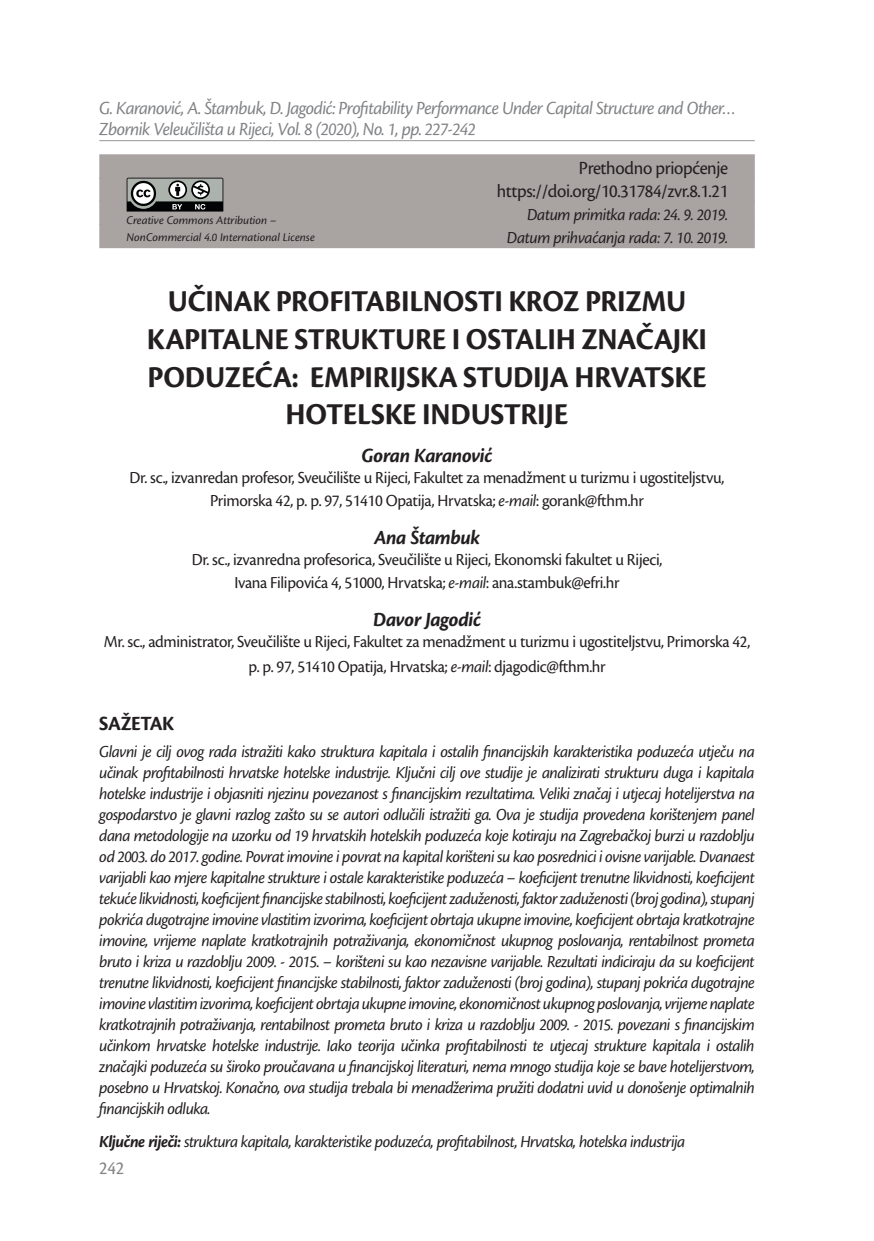
<style>
.page{position:relative;width:874px;height:1241px;background:#fff}
.page>*{position:absolute;margin:0;border:0;box-sizing:border-box;transform-origin:0 0}
.Naslov{font:700 31.5px/37.8px "Cronos Pro";letter-spacing:-.01em;color:#231f20;text-align:center;scale:.96 1}
.t1{font:italic 700 21px "Cronos Pro";letter-spacing:-.02em;color:#231f20;scale:.96 1}
.Sadržaj{font:700 21px "Cronos Pro";letter-spacing:-.02em;color:#231f20;scale:.96 1}
.t2{font:italic 19.25px/21px "Cronos Pro";letter-spacing:-.035em;color:#808285;scale:.96 1}
.zaglavlje_iznad_nasl{font:19.25px "Cronos Pro";letter-spacing:-.02em;color:#231f20;scale:.96 1}
.t3{font:19.25px "Cronos Pro";color:#808285;scale:.96 1}
.zaglavlje_iznad_nasl-2{font:italic 17.5px/21px "Cronos Pro";letter-spacing:-.035em;color:#231f20;text-align:justify;scale:.96 1}
.t4{font:17.5px/23.1px "Cronos Pro";letter-spacing:-.02em;color:#231f20;text-align:center;scale:.96 1}
.t5{font:italic 12.25px "Cronos Pro";letter-spacing:-.005em;color:#231f20}
.s1{font-style:italic}
.s2{font-weight:700}
</style>
<div class="page">
<hr style="left:99px;top:140px;width:655px;height:1px;background:#949698">
<div style="left:99px;top:154px;width:655px;height:25px;background:#a9a3a2"></div>
<div style="left:99px;top:177px;width:655px;height:25px;background:#a9a3a2"></div>
<div style="left:99px;top:200px;width:655px;height:25px;background:#a9a3a2"></div>
<div style="left:99px;top:224px;width:655px;height:24px;background:#a9a3a2"></div>
<svg style="left:126px;top:178px;width:97px;height:33px"></svg>
<p class="t2" style="left:99px;top:98px;width:664px">G. Karanović, A. Štambuk, D. Jagodić: Profitability Performance Under Capital Structure and Other…<br>Zbornik Veleučilišta u Rijeci, Vol. 8 (2020), No. 1, pp. 227-242</p>
<p class="zaglavlje_iznad_nasl" style="left:578px;top:157px;width:157px">Prethodno priopćenje</p>
<p class="zaglavlje_iznad_nasl" style="left:496px;top:180px;width:242px">https://doi.org/10.31784/zvr.8.1.21</p>
<p class="zaglavlje_iznad_nasl-2" style="left:526px;top:204px;width:211px">Datum primitka rada: 24. 9. 2019.</p>
<p class="zaglavlje_iznad_nasl-2" style="left:506px;top:227px;width:232px">Datum prihvaćanja rada: 7. 10. 2019.</p>
<p class="Naslov" style="left:147px;top:283px;width:584px">UČINAK PROFITABILNOSTI KROZ PRIZMU KAPITALNE STRUKTURE I OSTALIH ZNAČAJKI PODUZEĆA: EMPIRIJSKA STUDIJA HRVATSKE HOTELSKE INDUSTRIJE</p>
<p class="t1" style="left:361px;top:443px;width:138px">Goran Karanović</p>
<p class="t4" style="left:130px;top:466px;width:620px">Dr. sc., izvanredan profesor, Sveučilište u Rijeci, Fakultet za menadžment u turizmu i ugostiteljstvu,<br>Primorska 42, p. p. 97, 51410 Opatija, Hrvatska; <span class="s1">e-mail</span>: gorank@fthm.hr</p>
<p class="t1" style="left:374px;top:525px;width:112px">Ana Štambuk</p>
<p class="t4" style="left:192px;top:548px;width:491px">Dr. sc., izvanredna profesorica, Sveučilište u Rijeci, Ekonomski fakultet u Rijeci,<br>Ivana Filipovića 4, 51000, Hrvatska; <span class="s1">e-mail</span>: ana.stambuk@efri.hr</p>
<p class="t1" style="left:373px;top:607px;width:114px">Davor Jagodić</p>
<p class="t4" style="left:104px;top:628px;width:674px;line-height:25.2px">Mr. sc., administrator, Sveučilište u Rijeci, Fakultet za menadžment u turizmu i ugostiteljstvu, Primorska 42, p. p. 97, 51410 Opatija, Hrvatska; <span class="s1">e-mail</span>: djagodic@fthm.hr</p>
<p class="Sadržaj" style="left:99px;top:711px;width:80px">SAŽETAK</p>
<p class="zaglavlje_iznad_nasl-2" style="left:99px;top:740px;width:684px">Glavni je cilj ovog rada istražiti kako struktura kapitala i ostalih financijskih karakteristika poduzeća utječu na učinak profitabilnosti hrvatske hotelske industrije. Ključni cilj ove studije je analizirati strukturu duga i kapitala hotelske industrije i objasniti njezinu povezanost s financijskim rezultatima. Veliki značaj i utjecaj hotelijerstva na gospodarstvo je glavni razlog zašto su se autori odlučili istražiti ga. Ova je studija provedena korištenjem panel dana metodologije na uzorku od 19 hrvatskih hotelskih poduzeća koje kotiraju na Zagrebačkoj burzi u razdoblju od 2003. do 2017. godine. Povrat imovine i povrat na kapital korišteni su kao posrednici i ovisne varijable. Dvanaest varijabli kao mjere kapitalne strukture i ostale karakteristike poduzeća – koeficijent trenutne likvidnosti, koeficijent tekuće likvidnosti, koeficijent financijske stabilnosti, koeficijent zaduženosti, faktor zaduženosti (broj godina), stupanj pokrića dugotrajne imovine vlastitim izvorima, koeficijent obrtaja ukupne imovine, koeficijent obrtaja kratkotrajne imovine, vrijeme naplate kratkotrajnih potraživanja, ekonomičnost ukupnog poslovanja, rentabilnost prometa bruto i kriza u razdoblju 2009. - 2015. – korišteni su kao nezavisne varijable. Rezultati indiciraju da su koeficijent trenutne likvidnosti, koeficijent financijske stabilnosti, faktor zaduženosti (broj godina), stupanj pokrića dugotrajne imovine vlastitim izvorima, koeficijent obrtaja ukupne imovine, ekonomičnost ukupnog poslovanja, vrijeme naplate kratkotrajnih potraživanja, rentabilnost prometa bruto i kriza u razdoblju 2009. - 2015. povezani s financijskim učinkom hrvatske hotelske industrije. Iako teorija učinka profitabilnosti te utjecaj strukture kapitala i ostalih značajki poduzeća su široko proučavana u financijskoj literaturi, nema mnogo studija koje se bave hotelijerstvom, posebno u Hrvatskoj. Konačno, ova studija trebala bi menadžerima pružiti dodatni uvid u donošenje optimalnih financijskih odluka.</p>
<p class="zaglavlje_iznad_nasl-2" style="left:99px;top:1131px;width:611px"><span class="s2">Ključne riječi:</span> struktura kapitala, karakteristike poduzeća, profitabilnost, Hrvatska, hotelska industrija</p>
<p class="t5" style="left:126px;top:213px;width:151px">Creative Commons Attribution –</p>
<p class="t5" style="left:126px;top:230px;width:190px">NonCommercial 4.0 International License</p>
<p class="t3" style="left:99px;top:1156px;width:27px">242</p>
</div>
